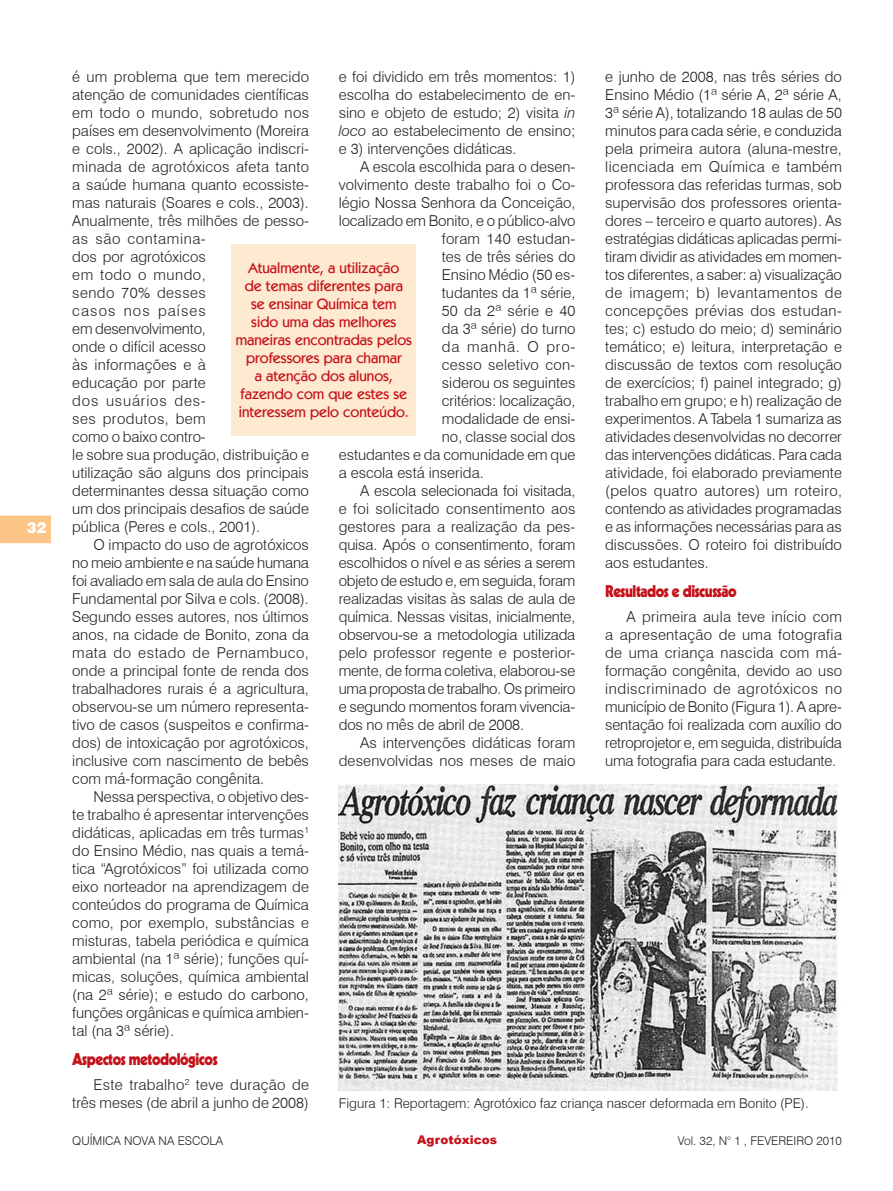
<style>
.page{position:relative;width:893px;height:1191px;background:#fff}
.page>*{position:absolute;margin:0;border:0;box-sizing:border-box;transform-origin:0 0}
.Seção{font:900 16.5px "Kabel";letter-spacing:-.03em;color:#c4121a;scale:.9 1}
.t1{font:300 15px/18px "Swiss 721 BT";color:#231f20;text-align:justify}
.Olho{font:500 15px/18px "Kabel IT Cby BT";color:#c4121a;text-align:center}
.t2{font:300 15px "Swiss 721 BT";letter-spacing:.02em;color:#231f20}
.t3{font:300 15px "Swiss 721 BT";letter-spacing:.055em;color:#231f20}
.t4{font:900 15px "Swiss 721 BT";color:#fff}
.Figura{font:300 13.5px "Swiss 721 BT";color:#231f20}
.t5{font:300 12px "Swiss 721 BT";color:#231f20}
.Cabeça{font:900 12px "Arial";color:#c4121a}
.s1{font-style:italic}
</style>
<div class="page">
<svg style="left:0;top:515px;width:51px;height:28px"></svg>
<div style="left:231px;top:244px;width:185px;height:191px;background:#fee9d1"></div>
<img style="left:339px;top:784px;width:499px;height:306px">
<p class="t4" style="left:27px;top:518px;width:21px">32</p>
<p class="t1" style="left:72px;top:67px;width:238px;text-align:left">é um problema que tem merecido atenção de comunidades científicas em todo o mundo, sobretudo nos países em desenvolvimento (Moreira e cols., 2002). A aplicação indiscri&shy;minada de agrotóxicos afeta tanto a saúde humana quanto ecossiste&shy;mas naturais (Soares e cols., 2003).<br>Anualmente, três milhões de pesso&shy;as são contamina-<br>dos por agrotóxicos<br>em todo o mundo,<br>sendo 70% desses<br>casos nos países<br>em desenvolvimento,<br>onde o difícil acesso<br>às informações e à<br>educação por parte<br>dos usuários des-<br>ses produtos, bem<br>como o baixo contro-<br>le sobre sua produção, distribuição e utilização são alguns dos principais determinantes dessa situação como um dos principais desafios de saúde pública (Peres e cols., 2001).</p>
<p class="t1" style="left:72px;top:535px;width:238px;text-indent:21px">O impacto do uso de agrotóxicos no meio ambiente e na saúde humana foi avaliado em sala de aula do Ensino Fundamental por Silva e cols. (2008).<br>Segundo esses autores, nos últimos anos, na cidade de Bonito, zona da mata do estado de Pernambuco, onde a principal fonte de renda dos trabalhadores rurais é a agricultura, observou-se um número representa&shy;tivo de casos (suspeitos e confirma&shy;dos) de intoxicação por agrotóxicos, inclusive com nascimento de bebês com má-formação congênita.</p>
<p class="t1" style="left:72px;top:787px;width:238px;text-indent:21px">Nessa perspectiva, o objetivo des&shy;te trabalho é apresentar intervenções didáticas, aplicadas em três turmas<sup>1 </sup>do Ensino Médio, nas quais a temá&shy;tica “Agrotóxicos” foi utilizada como eixo norteador na aprendizagem de conteúdos do programa de Química como, por exemplo, substâncias e misturas, tabela periódica e química ambiental (na 1ª série); funções quí&shy;micas, soluções, química ambiental (na 2ª série); e estudo do carbono, funções orgânicas e química ambien&shy;tal (na 3ª série).</p>
<p class="Seção" style="left:72px;top:1048px;width:163px">Aspectos metodológicos</p>
<p class="t1" style="left:72px;top:1075px;width:238px;text-align:right">Este trabalho<sup>2</sup> teve duração de três meses (de abril a junho de 2008)</p>
<p class="t1" style="left:339px;top:67px;width:238px">e foi dividido em três momentos: 1) escolha do estabelecimento de en&shy;sino e objeto de estudo; 2) visita <span class="s1">in loco</span> ao estabelecimento de ensino; e 3) intervenções didáticas.</p>
<p class="t1" style="left:360px;top:157px;width:217px">A escola escolhida para o desen-</p>
<p class="t1" style="left:339px;top:175px;width:238px">volvimento deste trabalho foi o Co-</p>
<p class="t1" style="left:339px;top:193px;width:238px">légio Nossa Senhora da Conceição,</p>
<p class="t1" style="left:339px;top:211px;width:238px">localizado em Bonito, e o público-alvo</p>
<p class="t1" style="left:442px;top:229px;width:135px">foram 140 estudan-</p>
<p class="t1" style="left:442px;top:247px;width:135px">tes de três séries do</p>
<p class="t1" style="left:442px;top:265px;width:135px">Ensino Médio (50 es-</p>
<p class="t1" style="left:442px;top:283px;width:135px">tudantes da 1ª série,</p>
<p class="t1" style="left:442px;top:301px;width:135px">50 da 2ª série e 40</p>
<p class="t1" style="left:442px;top:319px;width:135px">da 3ª série) do turno</p>
<p class="t3" style="left:442px;top:337px;width:135px">da manhã. O pro-</p>
<p class="t2" style="left:442px;top:355px;width:135px">cesso seletivo con-</p>
<p class="t1" style="left:442px;top:373px;width:135px">siderou os seguintes</p>
<p class="t1" style="left:442px;top:391px;width:135px">critérios: localização,</p>
<p class="t1" style="left:442px;top:409px;width:135px">modalidade de ensi-</p>
<p class="t1" style="left:442px;top:427px;width:135px">no, classe social dos</p>
<p class="t1" style="left:339px;top:445px;width:238px">estudantes e da comunidade em que</p>
<p class="t1" style="left:339px;top:463px;width:146px">a escola está inserida.</p>
<p class="t1" style="left:339px;top:481px;width:238px;text-indent:21px">A escola selecionada foi visitada, e foi solicitado consentimento aos gestores para a realização da pes&shy;quisa. Após o consentimento, foram escolhidos o nível e as séries a serem objeto de estudo e, em seguida, foram realizadas visitas às salas de aula de química. Nessas visitas, inicialmente, observou-se a metodologia utilizada pelo professor regente e posterior&shy;mente, de forma coletiva, elaborou-se uma proposta de trabalho. Os primeiro e segundo momentos foram vivencia&shy;dos no mês de abril de 2008.</p>
<p class="t1" style="left:339px;top:733px;width:238px;text-align:right">As intervenções didáticas foram desenvolvidas nos meses de maio</p>
<p class="t1" style="left:605px;top:67px;width:238px">e junho de 2008, nas três séries do Ensino Médio (1ª série A, 2ª série A, 3ª série A), totalizando 18 aulas de 50 minutos para cada série, e conduzida pela primeira autora (aluna-mestre, licenciada em Química e também professora das referidas turmas, sob supervisão dos professores orienta&shy;dores – terceiro e quarto autores). As estratégias didáticas aplicadas permi&shy;tiram dividir as atividades em momen&shy;tos diferentes, a saber: a) visualização de imagem; b) levantamentos de concepções prévias dos estudan&shy;tes; c) estudo do meio; d) seminário temático; e) leitura, interpretação e discussão de textos com resolução de exercícios; f) painel integrado; g) trabalho em grupo; e h) realização de experimentos. A Tabela 1 sumariza as atividades desenvolvidas no decorrer das intervenções didáticas. Para cada atividade, foi elaborado previamente (pelos quatro autores) um roteiro, contendo as atividades programadas e as informações necessárias para as discussões. O roteiro foi distribuído aos estudantes.</p>
<p class="Seção" style="left:605px;top:580px;width:148px">Resultados e discussão</p>
<p class="t1" style="left:605px;top:607px;width:238px;text-indent:21px">A primeira aula teve início com a apresentação de uma fotografia de uma criança nascida com má&shy;formação congênita, devido ao uso indiscriminado de agrotóxicos no município de Bonito (Figura 1). A apre&shy;sentação foi realizada com auxílio do retroprojetor e, em seguida, distribuída uma fotografia para cada estudante.</p>
<p class="Olho" style="left:236px;top:259px;width:178px">Atualmente, a utilização<br>de temas diferentes para<br>se ensinar Química tem sido uma das melhores maneiras encontradas pelos professores para chamar<br>a atenção dos alunos, fazendo com que estes se interessem pelo conteúdo.</p>
<p class="Figura" style="left:339px;top:1095px;width:471px">Figura 1: Reportagem: Agrotóxico faz criança nascer deformada em Bonito (PE).</p>
<p class="t5" style="left:72px;top:1133px;width:152px">QUÍMICA NOVA NA ESCOLA</p>
<p class="Cabeça" style="left:417px;top:1131px;width:81px">Agrotóxicos</p>
<p class="t5" style="left:678px;top:1133px;width:166px">Vol. 32, N° 1 , FEVEREIRO 2010</p>
</div>
